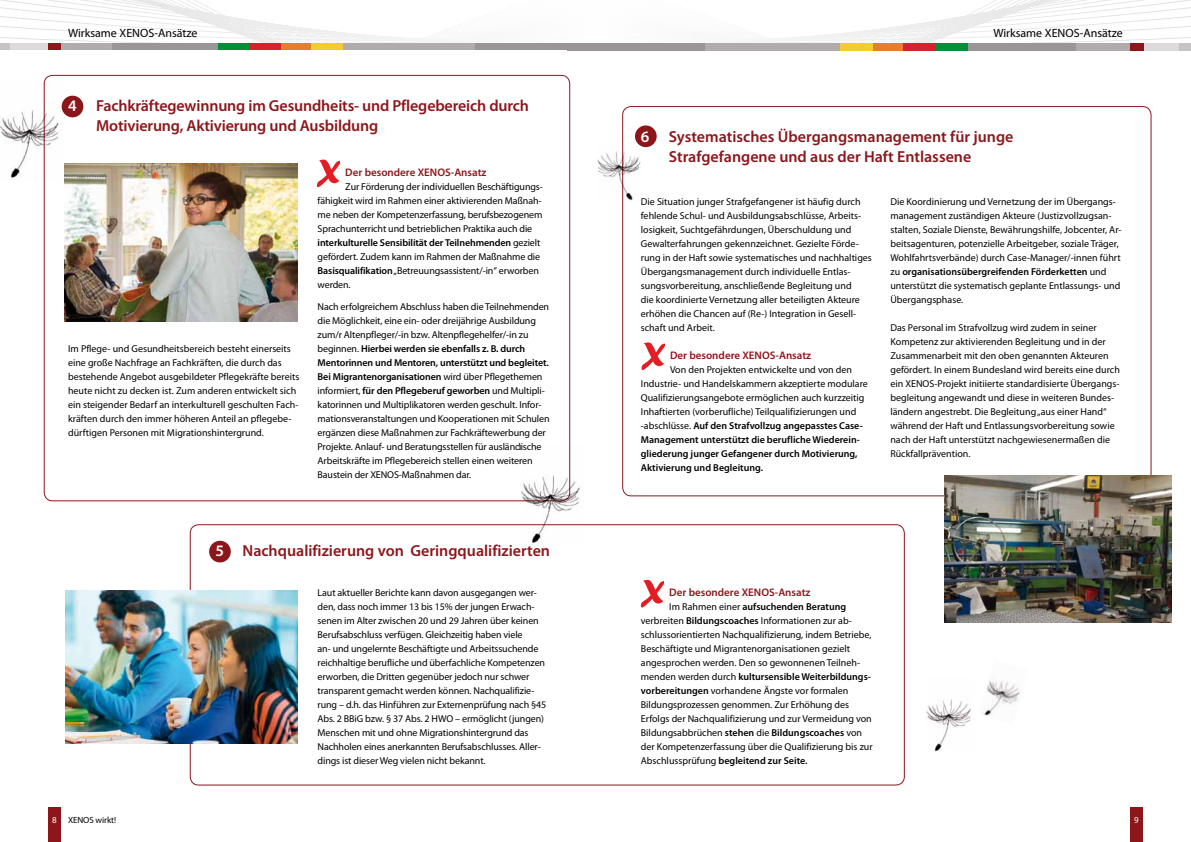
<style>
.page{position:relative;width:1191px;height:842px;background:#fff}
.page>*{position:absolute;margin:0;border:0;box-sizing:border-box;transform-origin:0 0}
.t1{font:600 16px/20px "Myriad Pro";color:#8d161b}
.t2{font:12px "Myriad Pro";color:#000}
.t3{font:600 11px "Myriad Pro";color:#8d161b}
.t4{font:10px/14px "Myriad Pro";color:#000}
.t5{font:9px "Myriad Pro";letter-spacing:-.01em;color:#000}
.t6{font:9px "Myriad Pro";color:#fff}
.s1{color:#fff}
.s2{font-weight:600}
</style>
<div class="page">
<svg style="left:0;top:0;width:1191px;height:43px"></svg>
<div style="left:48px;top:807px;width:13px;height:35px;background:#8d161b"></div>
<div style="left:1130px;top:807px;width:12px;height:35px;background:#8d161b"></div>
<div style="left:473px;top:43px;width:137px;height:7px;background:#9a9597"></div>
<div style="left:110px;top:43px;width:111px;height:7px;background:#9a9597"></div>
<div style="left:342px;top:43px;width:133px;height:7px;background:#b0acad"></div>
<div style="left:51px;top:43px;width:61px;height:7px;background:#b0acad"></div>
<div style="left:0;top:43px;width:12px;height:7px;background:#c6c3c4"></div>
<div style="left:10px;top:43px;width:38px;height:7px;background:#dddadb"></div>
<div style="left:280px;top:43px;width:31px;height:7px;background:#e77e2d"></div>
<div style="left:249px;top:43px;width:32px;height:7px;background:#d5232e"></div>
<div style="left:218px;top:43px;width:32px;height:7px;background:#008f38"></div>
<div style="left:311px;top:43px;width:32px;height:7px;background:#f4cd2d"></div>
<div style="left:48px;top:43px;width:13px;height:7px;background:#8d161b"></div>
<div style="left:567px;top:43px;width:140px;height:7px;background:#9a9597"></div>
<div style="left:964px;top:43px;width:113px;height:7px;background:#9a9597"></div>
<div style="left:705px;top:43px;width:136px;height:7px;background:#b0acad"></div>
<div style="left:1076px;top:43px;width:76px;height:7px;background:#b0acad"></div>
<div style="left:1178px;top:43px;width:13px;height:7px;background:#c6c3c4"></div>
<div style="left:1142px;top:43px;width:36px;height:7px;background:#dddadb"></div>
<div style="left:872px;top:43px;width:32px;height:7px;background:#e77e2d"></div>
<div style="left:904px;top:43px;width:32px;height:7px;background:#d5232e"></div>
<div style="left:935px;top:43px;width:32px;height:7px;background:#008f38"></div>
<div style="left:840px;top:43px;width:32px;height:7px;background:#f4cd2d"></div>
<div style="left:1130px;top:43px;width:13px;height:7px;background:#8d161b"></div>
<div style="left:635px;top:125px;width:21px;height:22px;background:#8d161b;border-radius:50%"></div>
<div style="left:209px;top:541px;width:22px;height:21px;background:#8d161b;border-radius:50%"></div>
<div style="left:62px;top:96px;width:21px;height:21px;background:#8d161b;border-radius:50%"></div>
<img style="left:66px;top:591px;width:232px;height:153px">
<img style="left:521px;top:445px;width:63px;height:98px">
<img style="left:944px;top:476px;width:227px;height:147px">
<img style="left:926px;top:699px;width:45px;height:52px">
<img style="left:64px;top:163px;width:234px;height:159px">
<svg style="left:317px;top:160px;width:23px;height:27px"></svg>
<svg style="left:641px;top:342px;width:23px;height:28px"></svg>
<img style="left:982px;top:680px;width:38px;height:36px">
<svg style="left:641px;top:580px;width:22px;height:27px"></svg>
<img style="left:597px;top:142px;width:43px;height:60px">
<img style="left:0;top:80px;width:62px;height:101px">
<p class="t2" style="left:68px;top:26px;width:131px">Wirksame XENOS-Ansätze</p>
<p class="t2" style="left:993px;top:26px;width:131px">Wirksame XENOS-Ansätze</p>
<h1 class="t1" style="left:96px;top:95px;width:434px;text-indent:-28px"><span class="s1">4</span> Fachkräftegewinnung im Gesundheits- und Pflegebereich durch<br>Motivierung, Aktivierung und Ausbildung</h1>
<p class="t4" style="left:68px;top:341px;width:233px">Im Pflege- und Gesundheitsbereich besteht einerseits eine große Nachfrage an Fachkräften, die durch das bestehende Angebot ausgebildeter Pflegekräfte bereits heute nicht zu decken ist. Zum anderen entwickelt sich ein steigender Bedarf an interkulturell geschulten Fach&shy;kräften durch den immer höheren Anteil an pflegebe&shy;dürftigen Personen mit Migrationshintergrund.</p>
<p class="t3" style="left:345px;top:165px;width:143px">Der besondere XENOS-Ansatz</p>
<p class="t4" style="left:317px;top:179px;width:227px;text-indent:28px">Zur Förderung der individuellen Beschäftigungs&shy;fähigkeit wird im Rahmen einer aktivierenden Maßnah&shy;me neben der Kompetenzerfassung, berufsbezogenem Sprachunterricht und betrieblichen Praktika auch die <span class="s2">interkulturelle Sensibilität der Teilnehmenden</span> gezielt gefördert. Zudem kann im Rahmen der Maßnahme die <span class="s2">Basisqualifikation</span> „Betreuungsassistent/‐in“ erworben werden.</p>
<p class="t4" style="left:317px;top:299px;width:233px">Nach erfolgreichem Abschluss haben die Teilnehmenden die Möglichkeit, eine ein- oder dreijährige Ausbildung zum/r Altenpfleger/-in bzw. Altenpflegehelfer/-in zu beginnen. <span class="s2">Hierbei werden sie ebenfalls z. B. durch Mentorinnen und Mentoren, unterstützt und begleitet.<br>Bei Migrantenorganisationen</span> wird über Pflegethemen informiert, <span class="s2">für den Pflegeberuf geworben</span> und Multipli&shy;katorinnen und Multiplikatoren werden geschult. Infor&shy;mationsveranstaltungen und Kooperationen mit Schulen ergänzen diese Maßnahmen zur Fachkräftewerbung der Projekte. Anlauf- und Beratungsstellen für ausländische Arbeitskräfte im Pflegebereich stellen einen weiteren Baustein der XENOS-Maßnahmen dar.</p>
<h1 class="t1" style="left:215px;top:540px;width:336px"><span class="s1">5</span> Nachqualifizierung von Geringqualifizierten</h1>
<h1 class="t1" style="left:669px;top:126px;width:346px;text-indent:-28px"><span class="s1">6</span> Systematisches Übergangsmanagement für junge<br>Strafgefangene und aus der Haft Entlassene</h1>
<p class="t4" style="left:641px;top:194px;width:232px">Die Situation junger Strafgefangener ist häufig durch fehlende Schul- und Ausbildungsabschlüsse, Arbeits&shy;losigkeit, Suchtgefährdungen, Überschuldung und Gewalterfahrungen gekennzeichnet. Gezielte Förde&shy;rung in der Haft sowie systematisches und nachhaltiges Übergangsmanagement durch individuelle Entlas&shy;sungsvorbereitung, anschließende Begleitung und<br>die koordinierte Vernetzung aller beteiligten Akteure erhöhen die Chancen auf (Re-) Integration in Gesell&shy;schaft und Arbeit.</p>
<p class="t3" style="left:670px;top:348px;width:143px">Der besondere XENOS-Ansatz</p>
<p class="t4" style="left:641px;top:362px;width:228px;text-indent:29px">Von den Projekten entwickelte und von den Industrie- und Handelskammern akzeptierte modulare Qualifizierungsangebote ermöglichen auch kurzzeitig Inhaftierten (vorberufliche) Teilqualifizierungen und -abschlüsse. <span class="s2">Auf den Strafvollzug angepasstes Case-Management unterstützt die berufliche Wiederein&shy;gliederung junger Gefangener durch Motivierung, Aktivierung und Begleitung.</span></p>
<p class="t4" style="left:890px;top:194px;width:233px">Die Koordinierung und Vernetzung der im Übergangs&shy;management zuständigen Akteure (Justizvollzugsan&shy;stalten, Soziale Dienste, Bewährungshilfe, Jobcenter, Ar&shy;beitsagenturen, potenzielle Arbeitgeber, soziale Träger, Wohlfahrtsverbände) durch Case-Manager/-innen führt zu <span class="s2">organisationsübergreifenden Förderketten</span> und unterstützt die systematisch geplante Entlassungs- und Übergangsphase.</p>
<p class="t4" style="left:890px;top:320px;width:231px">Das Personal im Strafvollzug wird zudem in seiner Kompetenz zur aktivierenden Begleitung und in der Zusammenarbeit mit den oben genannten Akteuren gefördert. In einem Bundesland wird bereits eine durch ein XENOS-Projekt initiierte standardisierte Übergangs&shy;begleitung angewandt und diese in weiteren Bundes&shy;ländern angestrebt. Die Begleitung „aus einer Hand“ während der Haft und Entlassungsvorbereitung sowie nach der Haft unterstützt nachgewiesenermaßen die Rückfallprävention.</p>
<p class="t4" style="left:317px;top:585px;width:230px">Laut aktueller Berichte kann davon ausgegangen wer&shy;den, dass noch immer 13 bis 15% der jungen Erwach&shy;senen im Alter zwischen 20 und 29 Jahren über keinen Berufsabschluss verfügen. Gleichzeitig haben viele<br>an- und ungelernte Beschäftigte und Arbeitssuchende reichhaltige berufliche und überfachliche Kompetenzen erworben, die Dritten gegenüber jedoch nur schwer transparent gemacht werden können. Nachqualifizie&shy;rung – d.h. das Hinführen zur Externenprüfung nach §45<br>Abs. 2 BBiG bzw. § 37 Abs. 2 HWO – ermöglicht (jungen)<br>Menschen mit und ohne Migrationshintergrund das Nachholen eines anerkannten Berufsabschlusses. Aller&shy;dings ist dieser Weg vielen nicht bekannt.</p>
<p class="t3" style="left:669px;top:585px;width:143px">Der besondere XENOS-Ansatz</p>
<p class="t4" style="left:641px;top:599px;width:233px;text-indent:28px">Im Rahmen einer <span class="s2">aufsuchenden Beratung </span>verbreiten <span class="s2">Bildungscoaches</span> Informationen zur ab&shy;schlussorientierten Nachqualifizierung, indem Betriebe, Beschäftigte und Migrantenorganisationen gezielt angesprochen werden. Den so gewonnenen Teilneh&shy;menden werden durch <span class="s2">kultursensible Weiterbildungs&shy;vorbereitungen</span> vorhandene Ängste vor formalen Bildungsprozessen genommen. Zur Erhöhung des Erfolgs der Nachqualifizierung und zur Vermeidung von Bildungsabbrüchen <span class="s2">stehen</span> die <span class="s2">Bildungscoaches</span> von der Kompetenzerfassung über die Qualifizierung bis zur Abschlussprüfung <span class="s2">begleitend zur Seite.</span></p>
<p class="t5" style="left:52px;top:814px;width:65px"><span class="s1">8</span> XENOS wirkt!</p>
<p class="t6" style="left:1134px;top:814px;width:6px">9</p>
</div>
